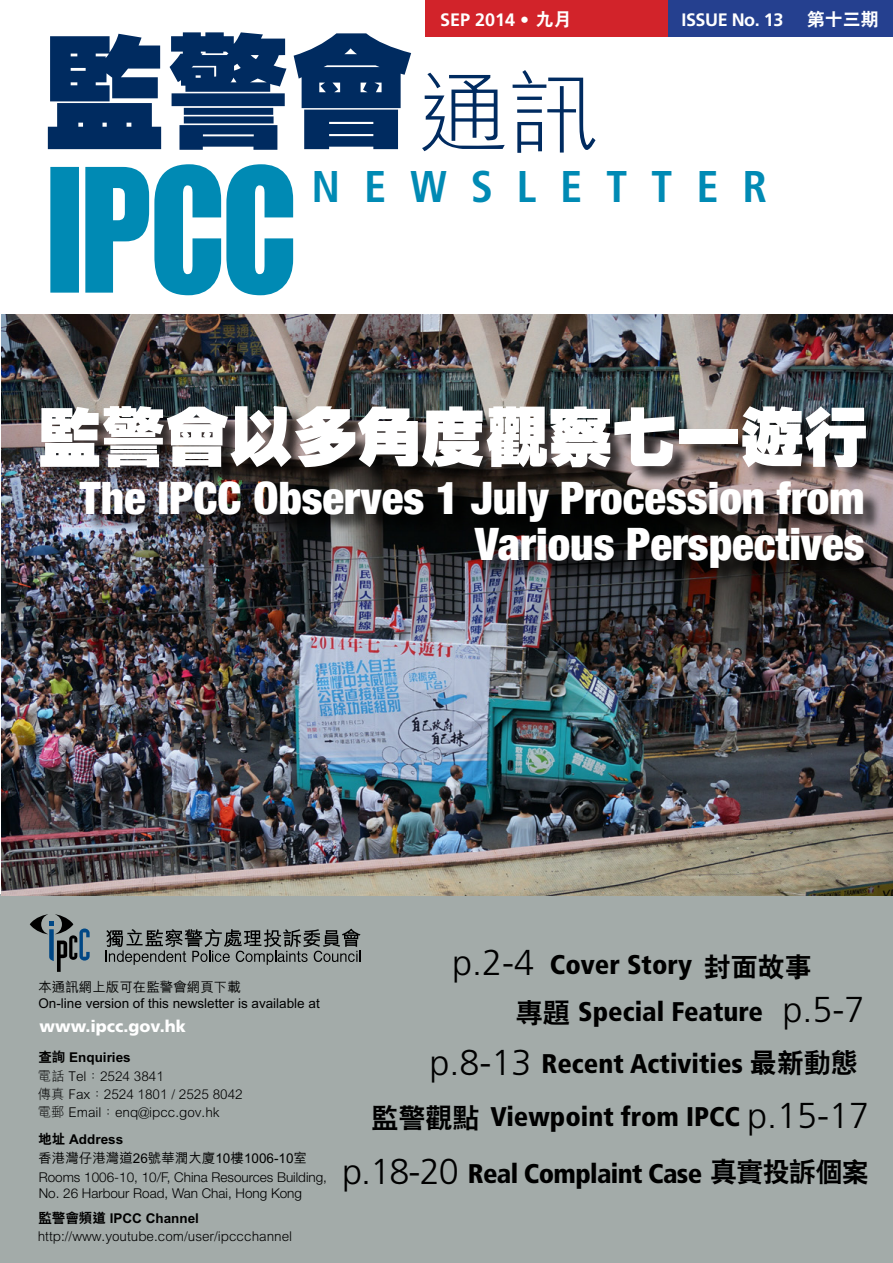
<style>
.page{position:relative;width:893px;height:1263px;background:#fff}
.page>*{position:absolute;margin:0;border:0;box-sizing:border-box;transform-origin:0 0}
.t1{font:800 123.9px "C Hei HK";color:#002b60}
.t2{font:300 90.3px "M Hei HK";color:#002b60}
.t3{font:800 64.5px "C Hei HK";letter-spacing:-.01em;color:#fff}
.t4{font:900 condensed 45px/46.5px "Helvetica Neue";color:#fff;text-align:right}
.t5{font:700 condensed 44.4px "Frutiger";letter-spacing:.535em;color:#008ab4}
.t6{font:900 condensed 27px "Frutiger";color:#000}
.t7{font:900 condensed 27px "Frutiger";letter-spacing:-.025em;color:#000}
.t8{font:700 18px "Frutiger";letter-spacing:-.025em;color:#fff}
.t9{font:800 18px "C Hei 2 HK";color:#fff}
.t10{font:900 16.5px "Frutiger";color:#fff}
.t11{font:300 13.5px/18.5px "M Hei HK";color:#000}
.t12{font:300 13.5px/19px "Helvetica Neue";color:#000}
.t13{font:500 13.5px/16.2px "M Hei HK";color:#000}
.s1{font-family:"C Hei 2 HK";font-weight:800}
.s2{font-family:"M Hei HK";font-weight:500}
.s3{font-weight:300;font-stretch:normal;font-size:36px}
.s4{font-family:"C Hei 2 HK";font-weight:800;font-stretch:normal}
</style>
<div class="page">
<svg style="left:50px;top:164px;width:243px;height:131px"></svg>
<div style="left:425px;top:0;width:467px;height:36px;background:#d2232a"></div>
<div style="left:669px;top:0;width:224px;height:36px;background:#25408f"></div>
<div style="left:1px;top:894px;width:892px;height:369px;background:#a3aba9"></div>
<img style="left:2px;top:315px;width:891px;height:580px">
<div style="left:42px;top:408px;width:843px;height:78px;background:#000;opacity:.75"></div>
<div style="left:81px;top:483px;width:802px;height:104px;background:#000;opacity:.75"></div>
<svg style="left:106px;top:929px;width:255px;height:36px"></svg>
<svg style="left:30px;top:914px;width:60px;height:58px"></svg>
<h1 class="t8" style="left:440px;top:9px;width:133px">SEP 2014 • <span class="s1">九月</span></h1>
<h1 class="t8" style="left:681px;top:9px;width:104px">ISSUE No. 13</h1>
<h1 class="t9" style="left:807px;top:8px;width:73px">第十三期</h1>
<h1 class="t1" style="left:43px;top:10px;width:373px">監警會</h1>
<h1 class="t5" style="left:312px;top:161px;width:457px">NEWSLETTER</h1>
<h1 class="t2" style="left:418px;top:48px;width:182px">通訊</h1>
<p class="t3" style="left:37px;top:394px;width:832px">監警會以多角度觀察七一遊行</p>
<p class="t4" style="left:80px;top:474px;width:786px">The IPCC Observes 1 July Procession from<br>Various Perspectives</p>
<p class="t13" style="left:38px;top:978px;width:283px">本通訊網上版可在監警會網頁下載<br>On-line version of this newsletter is available at</p>
<p class="t10" style="left:40px;top:1016px;width:148px">www.ipcc.gov.hk</p>
<p class="t11" style="left:38px;top:1047px;width:206px"><span class="s1">查詢 Enquiries<br></span>電話 Tel：2524 3841<br>傳真 Fax：2524 1801 / 2525 8042電郵 Email：enq@ipcc.gov.hk</p>
<p class="t12" style="left:38px;top:1129px;width:290px"><span class="s1">地址 Address<br></span><span class="s2">香港灣仔港灣道26號華潤大廈10樓1006-10室<br></span>Rooms 1006-10, 10/F, China Resources Building,</p>
<p class="t12" style="left:39px;top:1183px;width:265px">No. 26 Harbour Road, Wan Chai, Hong Kong</p>
<p class="t11" style="left:38px;top:1209px;width:256px;line-height:17.7px"><span class="s1">監警會頻道 IPCC Channel </span>http://www.youtube.com/user/ipccchannel</p>
<p class="t6" style="left:452px;top:948px;width:361px"><span class="s3">p.2-4</span> Cover Story <span class="s4">封面故事</span></p>
<p class="t6" style="left:516px;top:995px;width:350px"><span class="s4">專題</span> Special Feature <span class="s3">p.5-7</span></p>
<p class="t6" style="left:430px;top:1048px;width:430px"><span class="s3">p.8-13</span> Recent Activities <span class="s4">最新動態</span></p>
<p class="t6" style="left:371px;top:1100px;width:499px"><span class="s4">監警觀點</span> Viewpoint from IPCC <span class="s3">p.15-17</span></p>
<p class="t7" style="left:342px;top:1157px;width:528px"><span class="s3">p.18-20</span> Real Complaint Case <span class="s4">真實投訴個案</span></p>
</div>
